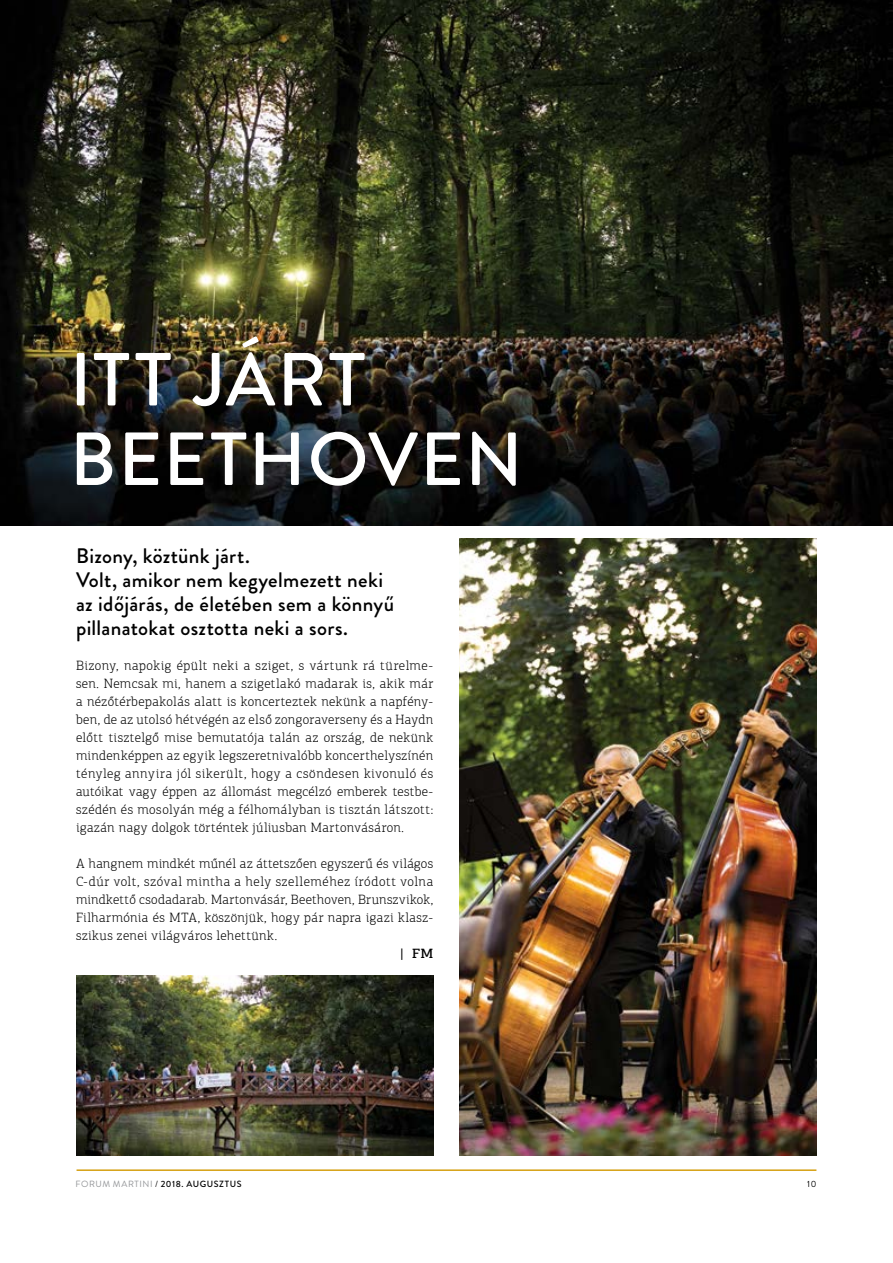
<style>
.page{position:relative;width:893px;height:1263px;background:#fff}
.page>*{position:absolute;margin:0;border:0;box-sizing:border-box;transform-origin:0 0}
.t1{font:500 75px/79.5px "Brandon Grotesque";letter-spacing:.02em;color:#fff}
.t2{font:500 21px/24px "Brandon Grotesque";letter-spacing:.015em;color:#000}
.t3{font:300 13.5px/18px "PF Agora Slab Pro";letter-spacing:.03em;color:#000;text-align:justify}
.t4{font:500 13.5px "PF Agora Slab Pro";color:#000}
.t5{font:500 9px "Brandon Grotesque";letter-spacing:.06em;color:#000}
.t6{font:9px "Brandon Grotesque";color:#000}
.s1{font-weight:400;color:#939598}
.s2{font-weight:400}
</style>
<div class="page">
<hr style="left:77px;top:1169px;width:739px;height:2px;background:#d59f10">
<img style="left:0;top:0;width:893px;height:526px">
<img style="left:459px;top:538px;width:357px;height:617px">
<img style="left:77px;top:976px;width:357px;height:179px">
<h1 class="t1" style="left:70px;top:341px;width:455px">ITT JÁRT<br>BEETHOVEN</h1>
<h2 class="t2" style="left:76px;top:544px;width:320px">Bizony, köztünk járt.<br>Volt, amikor nem kegyelmezett neki az időjárás, de életében sem a könnyű pillanatokat osztotta neki a sors.</h2>
<p class="t3" style="left:76px;top:656px;width:359px">Bizony, napokig épült neki a sziget, s vártunk rá türelme&shy;sen. Nemcsak mi, hanem a szigetlakó madarak is, akik már a nézőtérbepakolás alatt is koncerteztek nekünk a napfény&shy;ben, de az utolsó hétvégén az első zongoraverseny és a Haydn előtt tisztelgő mise bemutatója talán az ország, de nekünk mindenképpen az egyik legszeretnivalóbb koncerthelyszínén tényleg annyira jól sikerült, hogy a csöndesen kivonuló és autóikat vagy éppen az állomást megcélzó emberek testbe&shy;szédén és mosolyán még a félhomályban is tisztán látszott: igazán nagy dolgok történtek júliusban Martonvásáron.</p>
<p class="t3" style="left:76px;top:854px;width:359px">A hangnem mindkét műnél az áttetszően egyszerű és világos C-dúr volt, szóval mintha a hely szelleméhez íródott volna mindkettő csodadarab. Martonvásár, Beethoven, Brunszvikok, Filharmónia és MTA, köszönjük, hogy pár napra igazi klas - szikus zenei világváros lehettünk.</p>
<p class="t4" style="left:400px;top:944px;width:35px">| FM</p>
<p class="t5" style="left:76px;top:1178px;width:167px"><span class="s1">FORUM MARTINI</span> <span class="s2">/</span> 2018. AUGUSZTUS</p>
<p class="t6" style="left:807px;top:1177px;width:11px">10</p>
</div>
